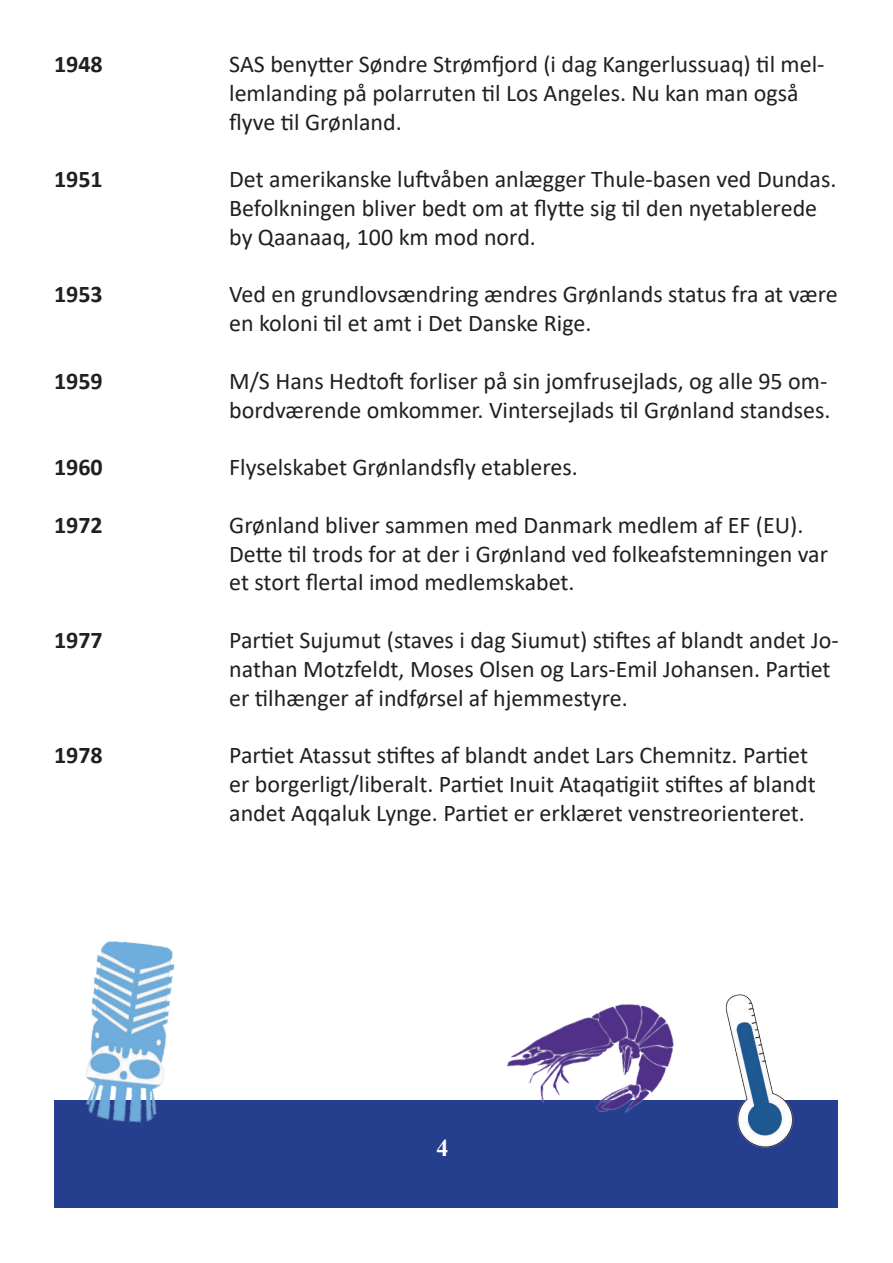
<style>
.page{position:relative;width:893px;height:1263px;background:#fff}
.page>*{position:absolute;margin:0;border:0;box-sizing:border-box;transform-origin:0 0}
.t1{font:24px/28.8px "Calibri";color:#231f20}
.t2{font:700 24px "Calibri";color:#231f20}
.t3{font:700 24px "Times New Roman";color:#fff}
</style>
<div class="page">
<div style="left:55px;top:1100px;width:783px;height:108px;background:#253f8e"></div>
<img style="left:86px;top:941px;width:89px;height:182px">
<img style="left:506px;top:1004px;width:168px;height:109px">
<img style="left:725px;top:994px;width:69px;height:154px">
<p class="t2" style="left:54px;top:47px;width:50px">1948</p>
<p class="t2" style="left:54px;top:162px;width:50px">1951</p>
<p class="t2" style="left:54px;top:277px;width:50px">1953</p>
<p class="t2" style="left:54px;top:364px;width:50px">1959</p>
<p class="t2" style="left:54px;top:450px;width:50px">1960</p>
<p class="t2" style="left:54px;top:508px;width:50px">1972</p>
<p class="t2" style="left:54px;top:623px;width:50px">1977</p>
<p class="t2" style="left:54px;top:738px;width:50px">1978</p>
<p class="t1" style="left:229px;top:49px;width:597px">SAS benytter Søndre Strømfjord (i dag Kangerlussuaq) til mel&shy;lemlanding på polarruten til Los Angeles. Nu kan man også flyve til Grønland.</p>
<p class="t1" style="left:229px;top:164px;width:609px">Det amerikanske luftvåben anlægger Thule-basen ved Dundas.<br>Befolkningen bliver bedt om at flytte sig til den nyetablerede by Qaanaaq, 100 km mod nord.</p>
<p class="t1" style="left:229px;top:279px;width:610px">Ved en grundlovsændring ændres Grønlands status fra at være en koloni til et amt i Det Danske Rige.</p>
<p class="t1" style="left:229px;top:366px;width:603px">M/S Hans Hedtoft forliser på sin jomfrusejlads, og alle 95 om&shy;bordværende omkommer. Vintersejlads til Grønland standses.</p>
<p class="t1" style="left:229px;top:452px;width:350px">Flyselskabet Grønlandsfly etableres.</p>
<p class="t1" style="left:229px;top:510px;width:600px">Grønland bliver sammen med Danmark medlem af EF (EU).<br>Dette til trods for at der i Grønland ved folkeafstemningen var et stort flertal imod medlemskabet.</p>
<p class="t1" style="left:229px;top:625px;width:611px">Partiet Sujumut (staves i dag Siumut) stiftes af blandt andet Jo&shy;nathan Motzfeldt, Moses Olsen og Lars-Emil Johansen. Partiet er tilhænger af indførsel af hjemmestyre.</p>
<p class="t1" style="left:229px;top:740px;width:588px">Partiet Atassut stiftes af blandt andet Lars Chemnitz. Partiet er borgerligt/liberalt. Partiet Inuit Ataqatigiit stiftes af blandt andet Aqqaluk Lynge. Partiet er erklæret venstreorienteret.</p>
<p class="t3" style="left:436px;top:1130px;width:13px">4</p>
</div>
